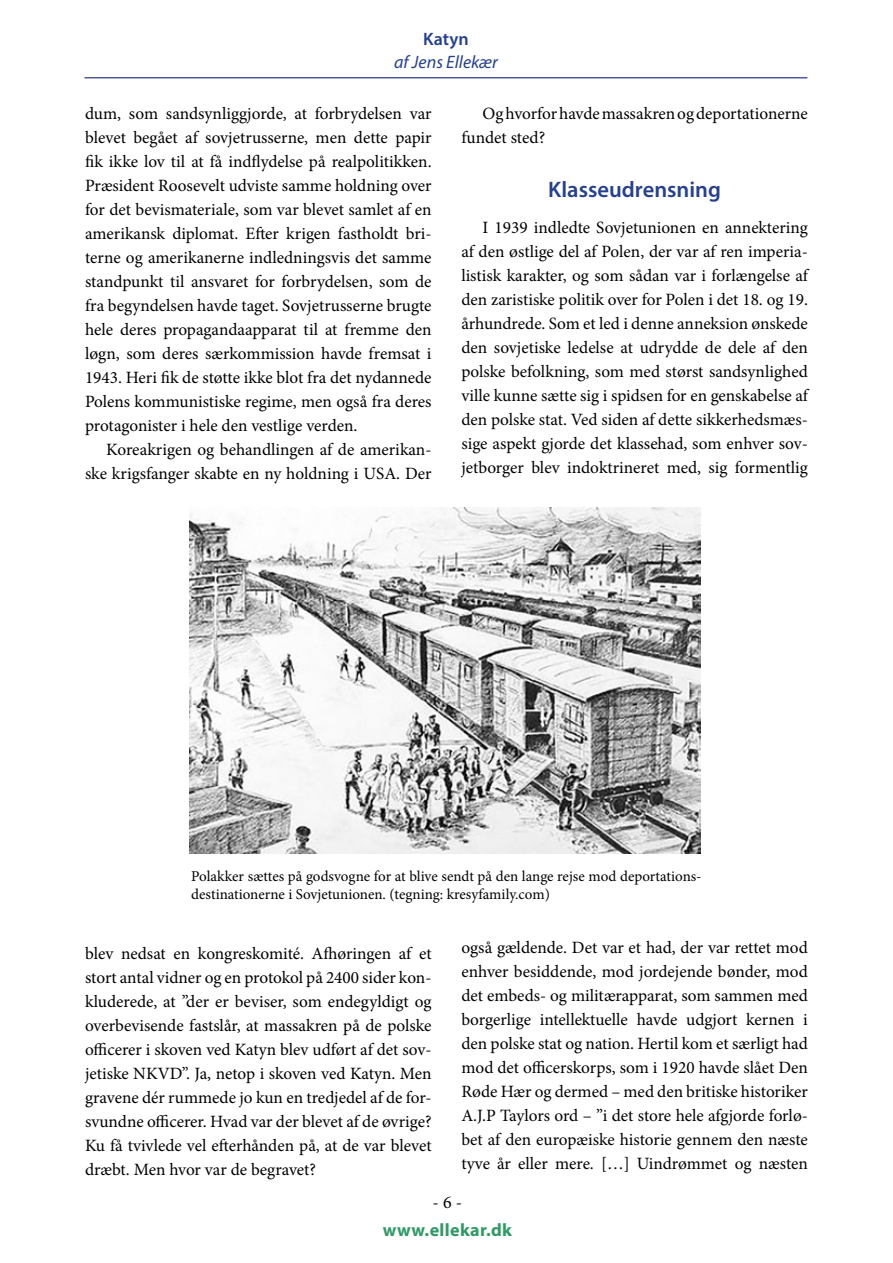
<style>
.page{position:relative;width:893px;height:1263px;background:#fff}
.page>*{position:absolute;margin:0;border:0;box-sizing:border-box;transform-origin:0 0}
.t1{font:600 22.5px "Myriad Pro";color:#25408f}
.t2{font:700 18px "Myriad Pro";letter-spacing:.02em;color:#319966}
.t3{font:italic 18px "Myriad Pro";color:#25408f}
.t4{font:600 18px "Myriad Pro";letter-spacing:.005em;color:#25408f}
.t5{font:18px "Minion Pro";color:#000}
.t6{font:17.25px/24px "Minion Pro";color:#000;text-align:justify}
.t7{font:15px/18px "Minion Pro";color:#000}
</style>
<div class="page">
<hr style="left:84px;top:77px;width:723px;height:1px;background:#4f5b9e">
<img style="left:190px;top:507px;width:510px;height:347px">
<p class="t4" style="left:423px;top:28px;width:47px">Katyn</p>
<p class="t3" style="left:394px;top:51px;width:105px">af Jens Ellekær</p>
<p class="t6" style="left:85px;top:101px;width:348px">dum, som sandsynliggjorde, at forbrydelsen var blevet begået af sovjetrusserne, men dette papir fik ikke lov til at få indflydelse på realpolitikken.<br>Præsident Roosevelt udviste samme holdning over for det bevismateriale, som var blevet samlet af en amerikansk diplomat. Efter krigen fastholdt bri&shy;terne og amerikanerne indledningsvis det samme standpunkt til ansvaret for forbrydelsen, som de fra begyndelsen havde taget. Sovjetrusserne brugte hele deres propagandaapparat til at fremme den løgn, som deres særkommission havde fremsat i 1943. Heri fik de støtte ikke blot fra det nydannede Polens kommunistiske regime, men også fra deres protagonister i hele den vestlige verden.</p>
<p class="t6" style="left:85px;top:437px;width:348px;text-align:right">Koreakrigen og behandlingen af de amerikan&shy;ske krigsfanger skabte en ny holdning i USA. Der</p>
<p class="t6" style="left:461px;top:101px;width:348px;text-indent:21px">Og hvorfor havde massakren og deportationerne fundet sted?</p>
<h1 class="t1" style="left:548px;top:175px;width:174px">Klasseudrensning</h1>
<p class="t6" style="left:461px;top:216px;width:348px;text-indent:21px">I 1939 indledte Sovjetunionen en annektering af den østlige del af Polen, der var af ren imperia&shy;listisk karakter, og som sådan var i forlængelse af den zaristiske politik over for Polen i det 18. og 19. århundrede. Som et led i denne anneksion ønskede den sovjetiske ledelse at udrydde de dele af den polske befolkning, som med størst sandsynlighed ville kunne sætte sig i spidsen for en genskabelse af den polske stat. Ved siden af dette sikkerhedsmæs&shy;sige aspekt gjorde det klassehad, som enhver sov&shy;jetborger blev indoktrineret med, sig formentlig</p>
<p class="t7" style="left:191px;top:867px;width:512px">Polakker sættes på godsvogne for at blive sendt på den lange rejse mod deportations&shy;destinationerne i Sovjetunionen. (tegning: kresyfamily.com)</p>
<p class="t6" style="left:85px;top:941px;width:348px">blev nedsat en kongreskomité. Afhøringen af et stort antal vidner og en protokol på 2400 sider kon&shy;kluderede, at ”der er beviser, som endegyldigt og overbevisende fastslår, at massakren på de polske officerer i skoven ved Katyn blev udført af det sov&shy;jetiske NKVD”. Ja, netop i skoven ved Katyn. Men gravene dér rummede jo kun en tredjedel af de for&shy;svundne officerer. Hvad var der blevet af de øvrige?<br>Ku få tvivlede vel efterhånden på, at de var blevet dræbt. Men hvor var de begravet?</p>
<p class="t6" style="left:461px;top:936px;width:348px">også gældende. Det var et had, der var rettet mod enhver besiddende, mod jordejende bønder, mod det embeds- og militærapparat, som sammen med borgerlige intellektuelle havde udgjort kernen i den polske stat og nation. Hertil kom et særligt had mod det officerskorps, som i 1920 havde slået Den Røde Hær og dermed – med den britiske historiker A.J.P Taylors ord – ”i det store hele afgjorde forlø&shy;bet af den europæiske historie gennem den næste tyve år eller mere. […] Uindrømmet og næsten</p>
<p class="t5" style="left:432px;top:1190px;width:31px">- 6 -</p>
<p class="t2" style="left:383px;top:1218px;width:131px">www.ellekar.dk</p>
</div>
